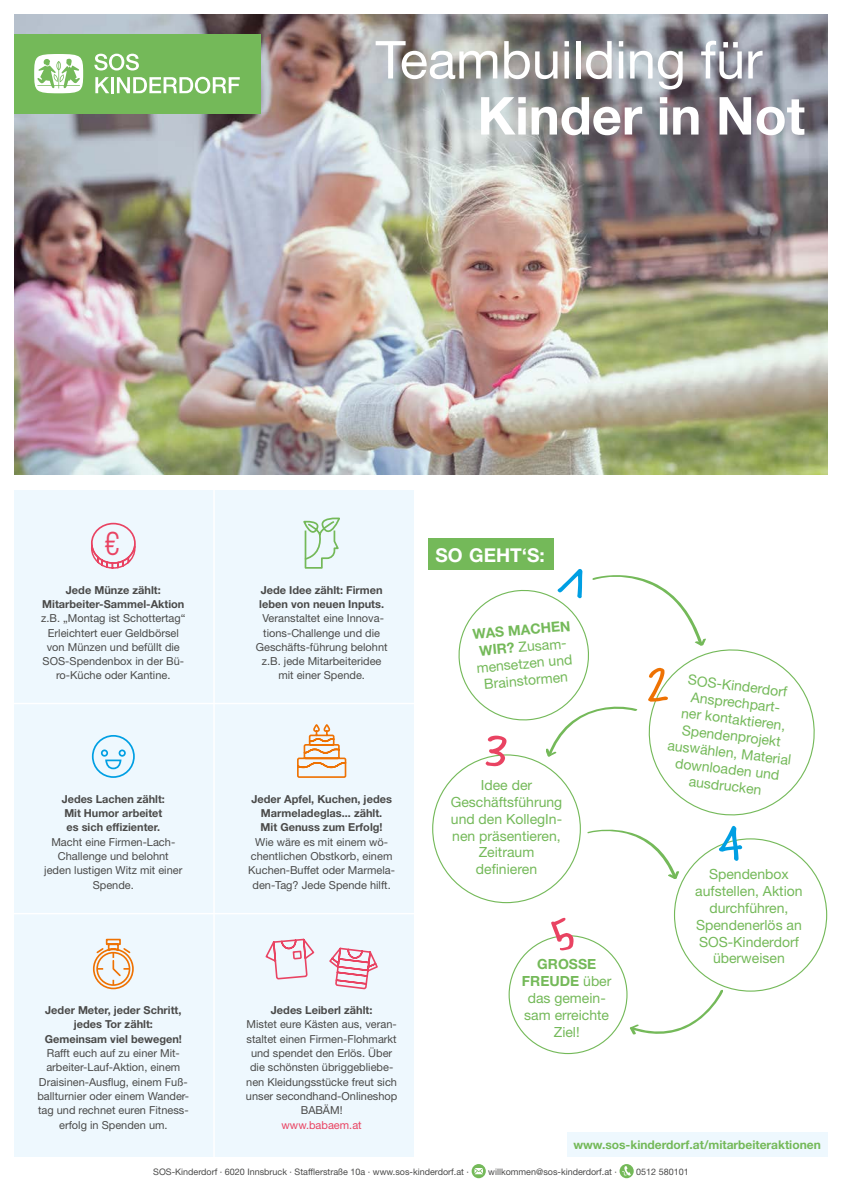
<style>
.page{position:relative;width:842px;height:1191px;background:#fff}
.page>*{position:absolute;margin:0;border:0;box-sizing:border-box;transform-origin:0 0}
.t1{font:52.4px "Helvetica Neue LT Std";color:#fff}
.t2{font:700 52.4px "Helvetica Neue LT Std";color:#fff}
.t3{font:33.1px "Melbourne";color:#e94362}
.t4{font:700 19.1px "Helvetica Neue LT Std";color:#fff}
.t5{font:14px/16.8px "Helvetica Neue LT Std";color:#74b959;text-align:center}
.t6{font:700 12px "Helvetica Neue LT Std";color:#74b959}
.t7{font:11px/14.3px "Helvetica Neue LT Std";color:#4a4a49;text-align:center}
.t8{font:700 11px/14.3px "Helvetica Neue LT Std";color:#4a4a49;text-align:center}
.t9{font:11px "Helvetica Neue LT Std";color:#e94362}
.t10{font:9px "Helvetica Neue LT Std";color:#4a4a49}
.s1{font-weight:700}
</style>
<div class="page">
<div style="left:428px;top:538px;width:125px;height:32px;background:#74b959"></div>
<img style="left:14px;top:14px;width:814px;height:461px">
<div style="left:14px;top:34px;width:247px;height:79px;background:#74b959"></div>
<svg style="left:34px;top:54px;width:49px;height:39px"></svg>
<svg style="left:95px;top:77px;width:14px;height:16px"></svg>
<hr style="left:111px;top:77px;width:3px;height:16px;background:#fff">
<svg style="left:117px;top:77px;width:123px;height:17px"></svg>
<svg style="left:94px;top:54px;width:45px;height:16px"></svg>
<div style="left:14px;top:490px;width:400px;height:667px;background:#eef8fe"></div>
<div style="left:567px;top:1132px;width:260px;height:25px;background:#eef8fe"></div>
<svg style="left:92px;top:938px;width:42px;height:52px"></svg>
<svg style="left:303px;top:517px;width:37px;height:52px"></svg>
<svg style="left:297px;top:724px;width:50px;height:54px"></svg>
<svg style="left:265px;top:938px;width:50px;height:42px"></svg>
<svg style="left:329px;top:947px;width:49px;height:43px"></svg>
<div style="left:92px;top:735px;width:43px;height:43px;border:2px solid #009fe3;border-radius:50%"></div>
<div style="left:101px;top:749px;width:7px;height:7px;border:2px solid #009fe3;border-radius:50%"></div>
<div style="left:119px;top:749px;width:7px;height:7px;border:2px solid #009fe3;border-radius:50%"></div>
<svg style="left:105px;top:759px;width:17px;height:11px"></svg>
<svg style="left:91px;top:522px;width:45px;height:47px"></svg>
<hr style="left:10px;top:703px;width:409px;height:1px;background:#fff">
<hr style="left:10px;top:913px;width:409px;height:1px;background:#fff">
<hr style="left:213px;top:483px;width:2px;height:708px;background:#fff">
<svg style="left:551px;top:917px;width:23px;height:33px"></svg>
<svg style="left:456px;top:568px;width:362px;height:311px"></svg>
<svg style="left:630px;top:990px;width:92px;height:45px"></svg>
<svg style="left:472px;top:1164px;width:14px;height:14px"></svg>
<svg style="left:619px;top:1164px;width:15px;height:14px"></svg>
<h1 class="t1" style="left:376px;top:29px;width:388px">Teambuilding für</h1>
<h1 class="t2" style="left:477px;top:83px;width:329px">Kinder in Not</h1>
<h2 class="t3" style="left:103px;top:525px;width:19px">€</h2>
<p class="t8" style="left:42px;top:582px;width:144px">Jede Münze zählt:<br>Mitarbeiter-Sammel-Aktion</p>
<p class="t7" style="left:41px;top:611px;width:146px">z.B. „Montag ist Schottertag“<br>Erleichtert euer Geldbörsel von Münzen und befüllt die<br>SOS-Spendenbox in der Bü&shy;ro-Küche oder Kantine.</p>
<p class="t8" style="left:62px;top:791px;width:105px;text-align:left">Jedes Lachen zählt:<br>Mit Humor arbeitet es sich effizienter.</p>
<p class="t7" style="left:44px;top:834px;width:140px">Macht eine Firmen-Lach-<br>Challenge und belohnt jeden lustigen Witz mit einer<br>Spende.</p>
<p class="t8" style="left:45px;top:1002px;width:139px">Jeder Meter, jeder Schritt, jedes Tor zählt:<br>Gemeinsam viel bewegen!</p>
<p class="t7" style="left:37px;top:1045px;width:153px">Rafft euch auf zu einer Mit&shy;arbeiter-Lauf-Aktion, einem<br>Draisinen-Ausflug, einem Fuß&shy;ballturnier oder einem Wander&shy;tag und rechnet euren Fitness&shy;erfolg in Spenden um.</p>
<p class="t8" style="left:259px;top:582px;width:126px;text-align:left">Jede Idee zählt: Firmen leben von neuen Inputs.</p>
<p class="t7" style="left:256px;top:611px;width:133px">Veranstaltet eine Innova&shy;tions-Challenge und die<br>Geschäfts-führung belohnt z.B. jede Mitarbeiteridee mit einer Spende.</p>
<p class="t8" style="left:251px;top:791px;width:142px">Jeder Apfel, Kuchen, jedes<br>Marmeladeglas... zählt.<br>Mit Genuss zum Erfolg!</p>
<p class="t7" style="left:248px;top:834px;width:148px">Wie wäre es mit einem wö&shy;chentlichen Obstkorb, einem<br>Kuchen-Buffet oder Marmela&shy;den-Tag? Jede Spende hilft.</p>
<p class="t8" style="left:271px;top:1002px;width:103px">Jedes Leiberl zählt:</p>
<p class="t7" style="left:246px;top:1017px;width:153px">Mistet eure Kästen aus, veran&shy;staltet einen Firmen-Flohmarkt und spendet den Erlös. Über die schönsten übriggebliebe&shy;nen Kleidungsstücke freut sich unser secondhand-Onlineshop<br>BABÄM!</p>
<p class="t9" style="left:282px;top:1118px;width:82px">www.babaem.at</p>
<h3 class="t4" style="left:436px;top:543px;width:111px">SO GEHT‘S:</h3>
<p class="t5" style="left:472px;top:626px;width:100px;rotate:-5deg"><span class="s1">WAS MACHEN<br>WIR?</span> Zusam&shy;mensetzen und<br>Brainstormen</p>
<p class="t5" style="left:451px;top:776px;width:113px">Idee der<br>Geschäftsführung und den KollegIn&shy;nen präsentieren,<br>Zeitraum definieren</p>
<p class="t5" style="left:522px;top:955px;width:91px"><span class="s1">GROSSE<br>FREUDE</span> über das gemein&shy;sam erreichte<br>Ziel!</p>
<p class="t5" style="left:677px;top:669px;width:126px;rotate:7deg">SOS-Kinderdorf<br>Ansprechpart-<br>ner kontaktieren,<br>Spendenprojekt auswählen, Material downloaden und ausdrucken</p>
<p class="t5" style="left:695px;top:865px;width:109px">Spendenbox aufstellen, Aktion durchführen,<br>Spendenerlös an<br>SOS-Kinderdorf überweisen</p>
<p class="t6" style="left:573px;top:1137px;width:249px">www.sos-kinderdorf.at/mitarbeiteraktionen</p>
<p class="t10" style="left:153px;top:1166px;width:317px">SOS-Kinderdorf ∙ 6020 Innsbruck ∙ Stafflerstraße 10a ∙ www.sos-kinderdorf.at ∙</p>
<p class="t10" style="left:488px;top:1166px;width:130px">willkommen@sos-kinderdorf.at ∙</p>
<p class="t10" style="left:636px;top:1166px;width:54px">0512 580101</p>
</div>
